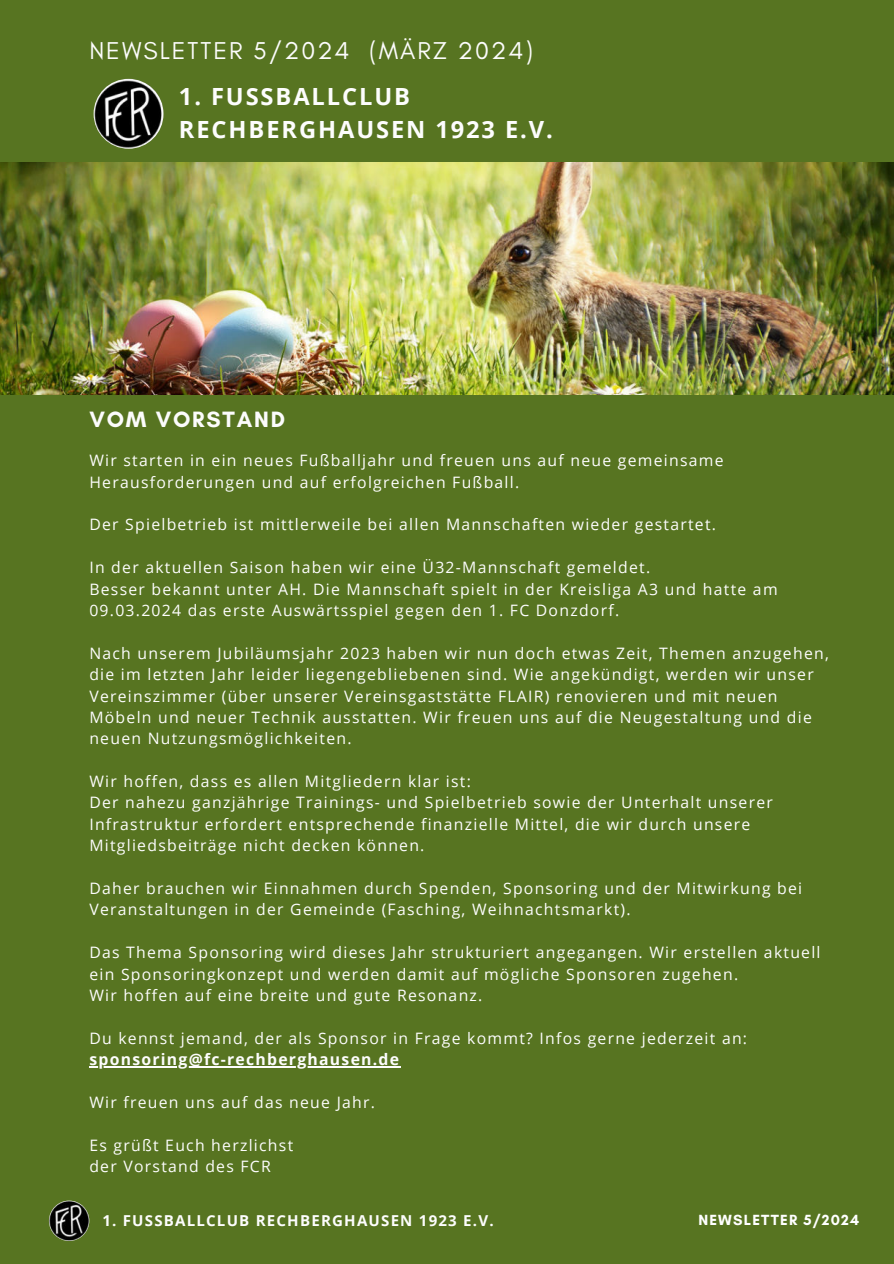
<style>
.page{position:relative;width:894px;height:1264px;background:#fff}
.page>*{position:absolute;margin:0;border:0;box-sizing:border-box;transform-origin:0 0}
.t1{font:24.75px "Glacial Indifference";letter-spacing:.08em;color:#fcfcfc}
.t2{font:700 23.7px/33px "Open Sans";letter-spacing:.08em;color:#fdfdfd}
.t3{font:700 22.5px "Glacial Indifference";letter-spacing:.08em;color:#fcfcfc}
.t4{font:15.75px/21.3px "Open Sans";letter-spacing:.08em;color:#fdfdfd}
.t5{font:700 15.75px "Open Sans";letter-spacing:.08em;color:#fdfdfd}
.t6{font:700 15px "Open Sans";letter-spacing:.08em;color:#fdfdfd}
.t7{font:700 15px "Glacial Indifference";letter-spacing:.08em;color:#fff}
</style>
<div class="page">
<div style="left:0;top:0;width:893px;height:292px;background:#577421"></div>
<div style="left:0;top:394px;width:893px;height:869px;background:#577421"></div>
<img style="left:0;top:162px;width:893px;height:232px">
<img style="left:94px;top:79px;width:69px;height:70px;border-radius:50%">
<hr style="left:89px;top:1066px;width:311px;height:1px;background:#fdfdfd">
<img style="left:49px;top:1200px;width:40px;height:40px;border-radius:50%">
<h1 class="t1" style="left:89px;top:37px;width:445px">NEWSLETTER 5/2024 (MÄRZ 2024)</h1>
<h2 class="t2" style="left:179px;top:80px;width:375px">1. FUSSBALLCLUB<br>RECHBERGHAUSEN 1923 E.V.</h2>
<h3 class="t3" style="left:89px;top:406px;width:197px">VOM VORSTAND</h3>
<p class="t4" style="left:89px;top:449px;width:635px">Wir starten in ein neues Fußballjahr und freuen uns auf neue gemeinsame<br>Herausforderungen und auf erfolgreichen Fußball.</p>
<p class="t4" style="left:89px;top:513px;width:628px">Der Spielbetrieb ist mittlerweile bei allen Mannschaften wieder gestartet.</p>
<p class="t4" style="left:89px;top:556px;width:689px">In der aktuellen Saison haben wir eine Ü32-Mannschaft gemeldet.<br>Besser bekannt unter AH. Die Mannschaft spielt in der Kreisliga A3 und hatte am<br>09.03.2024 das erste Auswärtsspiel gegen den 1. FC Donzdorf.</p>
<p class="t4" style="left:89px;top:642px;width:740px">Nach unserem Jubiläumsjahr 2023 haben wir nun doch etwas Zeit, Themen anzugehen, die im letzten Jahr leider liegengebliebenen sind. Wie angekündigt, werden wir unser Vereinszimmer (über unserer Vereinsgaststätte FLAIR) renovieren und mit neuen Möbeln und neuer Technik ausstatten. Wir freuen uns auf die Neugestaltung und die neuen Nutzungsmöglichkeiten.</p>
<p class="t4" style="left:89px;top:770px;width:685px">Wir hoffen, dass es allen Mitgliedern klar ist:<br>Der nahezu ganzjährige Trainings- und Spielbetrieb sowie der Unterhalt unserer Infrastruktur erfordert entsprechende finanzielle Mittel, die wir durch unsere Mitgliedsbeiträge nicht decken können.</p>
<p class="t4" style="left:89px;top:877px;width:714px">Daher brauchen wir Einnahmen durch Spenden, Sponsoring und der Mitwirkung bei<br>Veranstaltungen in der Gemeinde (Fasching, Weihnachtsmarkt).</p>
<p class="t4" style="left:89px;top:941px;width:732px">Das Thema Sponsoring wird dieses Jahr strukturiert angegangen. Wir erstellen aktuell ein Sponsoringkonzept und werden damit auf mögliche Sponsoren zugehen.<br>Wir hoffen auf eine breite und gute Resonanz.</p>
<p class="t4" style="left:89px;top:1026px;width:659px">Du kennst jemand, der als Sponsor in Frage kommt? Infos gerne jederzeit an:</p>
<p class="t5" style="left:89px;top:1048px;width:311px">sponsoring@fc-rechberghausen.de</p>
<p class="t4" style="left:89px;top:1091px;width:287px">Wir freuen uns auf das neue Jahr.</p>
<p class="t4" style="left:89px;top:1133px;width:205px">Es grüßt Euch herzlichst der Vorstand des FCR</p>
<p class="t6" style="left:102px;top:1210px;width:392px">1. FUSSBALLCLUB RECHBERGHAUSEN 1923 E.V.</p>
<p class="t7" style="left:698px;top:1210px;width:162px">NEWSLETTER 5/2024</p>
</div>
